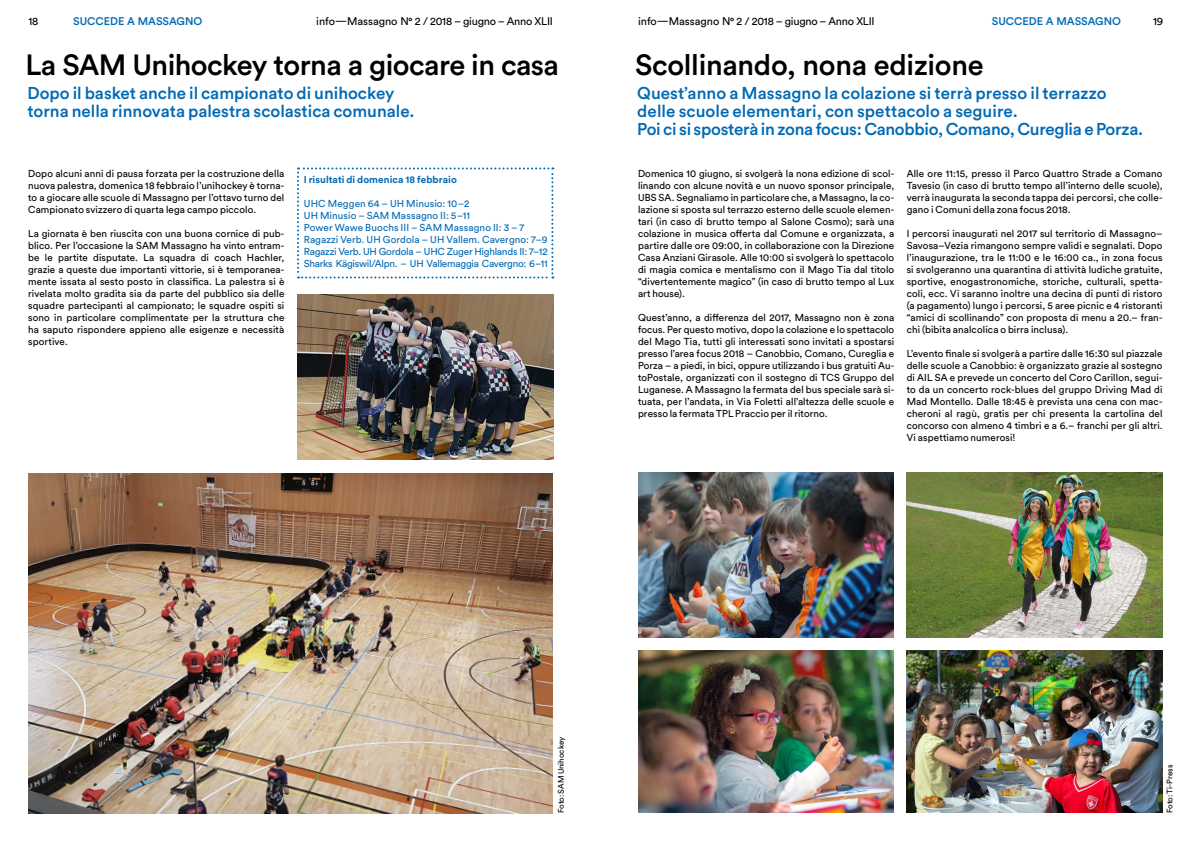
<style>
.page{position:relative;width:1191px;height:842px;background:#fff}
.page>*{position:absolute;margin:0;border:0;box-sizing:border-box;transform-origin:0 0}
.t1{font:500 29px "Circular Std";letter-spacing:-.02em;color:#000}
.t2{font:500 17px/18px "Circular Std";color:#0069b4}
.t3{font:11px "Circular Std";letter-spacing:-.02em;color:#000}
.t4{font:500 11px "Circular Std";color:#0069b4}
.t5{font:10px/12px "Circular Std";color:#000;text-align:justify}
.t6{font:10px/12px "Circular Std";letter-spacing:.005em;color:#0069b4}
.t7{font:700 10px "Circular Std";letter-spacing:.01em;color:#0069b4}
.t8{font:8px "Circular Std";color:#000}
</style>
<div class="page">
<svg style="left:297px;top:167px;width:256px;height:111px"></svg>
<img style="left:28px;top:474px;width:525px;height:339px">
<img style="left:297px;top:294px;width:256px;height:166px">
<img style="left:638px;top:473px;width:256px;height:165px">
<img style="left:638px;top:650px;width:256px;height:162px">
<img style="left:906px;top:473px;width:256px;height:165px">
<img style="left:906px;top:650px;width:256px;height:162px">
<p class="t3" style="left:28px;top:14px;width:12px">18</p>
<p class="t4" style="left:73px;top:14px;width:131px">SUCCEDE A MASSAGNO</p>
<p class="t3" style="left:316px;top:14px;width:238px">info—Massagno N° 2 / 2018 – giugno – Anno XLII</p>
<p class="t3" style="left:638px;top:14px;width:238px">info—Massagno N° 2 / 2018 – giugno – Anno XLII</p>
<p class="t4" style="left:991px;top:14px;width:131px">SUCCEDE A MASSAGNO</p>
<p class="t3" style="left:1153px;top:14px;width:12px">19</p>
<h1 class="t1" style="left:25px;top:47px;width:535px">La SAM Unihockey torna a giocare in casa</h1>
<h2 class="t2" style="left:27px;top:84px;width:388px">Dopo il basket anche il campionato di unihockey torna nella rinnovata palestra scolastica comunale.</h2>
<p class="t5" style="left:28px;top:167px;width:258px">Dopo alcuni anni di pausa forzata per la costruzione della nuova palestra, domenica 18 febbraio l’unihockey è torna&shy;to a giocare alle scuole di Massagno per l’ottavo turno del Campionato svizzero di quarta lega campo piccolo.</p>
<p class="t5" style="left:28px;top:227px;width:258px">La giornata è ben riuscita con una buona cornice di pub&shy;blico. Per l’occasione la SAM Massagno ha vinto entram&shy;be le partite disputate. La squadra di coach Hachler, grazie a queste due importanti vittorie, si è temporanea&shy;mente issata al sesto posto in classifica. La palestra si è rivelata molto gradita sia da parte del pubblico sia delle squadre partecipanti al campionato; le squadre ospiti si sono in particolare complimentate per la struttura che ha saputo rispondere appieno alle esigenze e necessità sportive.</p>
<p class="t7" style="left:304px;top:173px;width:155px">I risultati di domenica 18 febbraio</p>
<p class="t6" style="left:304px;top:197px;width:245px">UHC Meggen 64 – UH Minusio: 10–2<br>UH Minusio – SAM Massagno II: 5–11<br>Power Wawe Buochs III – SAM Massagno II: 3 – 7<br>Ragazzi Verb. UH Gordola – UH Vallem. Cavergno: 7–9<br>Ragazzi Verb. UH Gordola – UHC Zuger Highlands II: 7–12<br>Sharks Kägiswil/Alpn. – UH Vallemaggia Cavergno: 6–11</p>
<h1 class="t1" style="left:635px;top:47px;width:350px">Scollinando, nona edizione</h1>
<h2 class="t2" style="left:637px;top:84px;width:507px">Quest’anno a Massagno la colazione si terrà presso il terrazzo delle scuole elementari, con spettacolo a seguire.<br>Poi ci si sposterà in zona focus: Canobbio, Comano, Cureglia e Porza.</h2>
<p class="t5" style="left:906px;top:167px;width:258px">Alle ore 11:15, presso il Parco Quattro Strade a Comano Tavesio (in caso di brutto tempo all’interno delle scuole), verrà inaugurata la seconda tappa dei percorsi, che colle&shy;gano i Comuni della zona focus 2018.</p>
<p class="t5" style="left:906px;top:227px;width:258px">I percorsi inaugurati nel 2017 sul territorio di Massagno– Savosa–Vezia rimangono sempre validi e segnalati. Dopo l’inaugurazione, tra le 11:00 e le 16:00 ca., in zona focus si svolgeranno una quarantina di attività ludiche gratuite, sportive, enogastronomiche, storiche, culturali, spetta&shy;coli, ecc. Vi saranno inoltre una decina di punti di ristoro (a pagamento) lungo i percorsi, 5 aree picnic e 4 ristoranti “amici di scollinando” con proposta di menu a 20.– fran&shy;chi (bibita analcolica o birra inclusa).</p>
<p class="t5" style="left:906px;top:347px;width:258px">L’evento finale si svolgerà a partire dalle 16:30 sul piazzale delle scuole a Canobbio: è organizzato grazie al sostegno di AIL SA e prevede un concerto del Coro Carillon, segui&shy;to da un concerto rock-blues del gruppo Driving Mad di Mad Montello. Dalle 18:45 è prevista una cena con mac&shy;cheroni al ragù, gratis per chi presenta la cartolina del concorso con almeno 4 timbri e a 6.– franchi per gli altri.<br>Vi aspettiamo numerosi!</p>
<p class="t5" style="left:638px;top:167px;width:258px">Domenica 10 giugno, si svolgerà la nona edizione di scol&shy;linando con alcune novità e un nuovo sponsor principale, UBS SA. Segnaliamo in particolare che, a Massagno, la co&shy;lazione si sposta sul terrazzo esterno delle scuole elemen&shy;tari (in caso di brutto tempo al Salone Cosmo); sarà una colazione in musica offerta dal Comune e organizzata, a partire dalle ore 09:00, in collaborazione con la Direzione Casa Anziani Girasole. Alle 10:00 si svolgerà lo spettacolo di magia comica e mentalismo con il Mago Tia dal titolo “divertentemente magico” (in caso di brutto tempo al Lux art house).</p>
<p class="t5" style="left:638px;top:311px;width:258px">Quest’anno, a differenza del 2017, Massagno non è zona focus. Per questo motivo, dopo la colazione e lo spettacolo del Mago Tia, tutti gli interessati sono invitati a spostarsi presso l’area focus 2018 – Canobbio, Comano, Cureglia e Porza – a piedi, in bici, oppure utilizzando i bus gratuiti Au&shy;toPostale, organizzati con il sostegno di TCS Gruppo del Luganese. A Massagno la fermata del bus speciale sarà si&shy;tuata, per l’andata, in Via Foletti all’altezza delle scuole e presso la fermata TPL Praccio per il ritorno.</p>
<p class="t8" style="left:556px;top:813px;width:78px;rotate:-90deg">Foto: SAM Unihockey</p>
<p class="t8" style="left:1164px;top:813px;width:50px;rotate:-90deg">Foto: Ti-Press</p>
</div>
